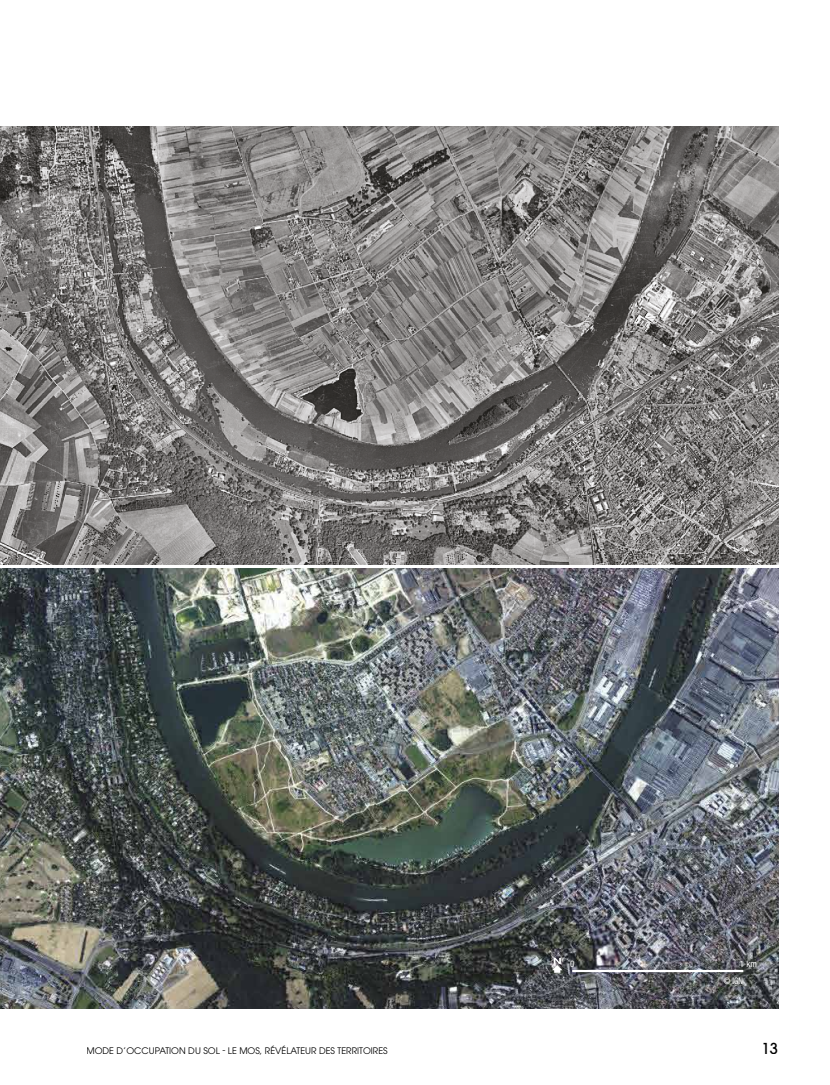
<style>
.page{position:relative;width:830px;height:1085px;background:#fff}
.page>*{position:absolute;margin:0;border:0;box-sizing:border-box;transform-origin:0 0}
.t1{font:500 15px "ITC Avant Garde Pro";color:#000}
.t2{font:9px "ITC Avant Garde Pro";color:#000}
.t3{font:condensed 9px/17.4px "Helvetica Neue";color:#fff}
</style>
<div class="page">
<img style="left:0;top:568px;width:777px;height:440px">
<img style="left:0;top:126px;width:777px;height:439px">
<hr style="left:572px;top:969px;width:171px;height:2px;background:#fff">
<svg style="left:552px;top:957px;width:10px;height:15px"></svg>
<p class="t3" style="left:569px;top:954px;width:6px">0</p>
<p class="t3" style="left:723px;top:954px;width:34px;text-indent:16px">1 km © IGN</p>
<p class="t2" style="left:86px;top:1044px;width:302px">MODE D’OCCUPATION DU SOL - LE MOS, RÉVÉLATEUR DES TERRITOIRES</p>
<h1 class="t1" style="left:761px;top:1038px;width:18px">13</h1>
</div>
